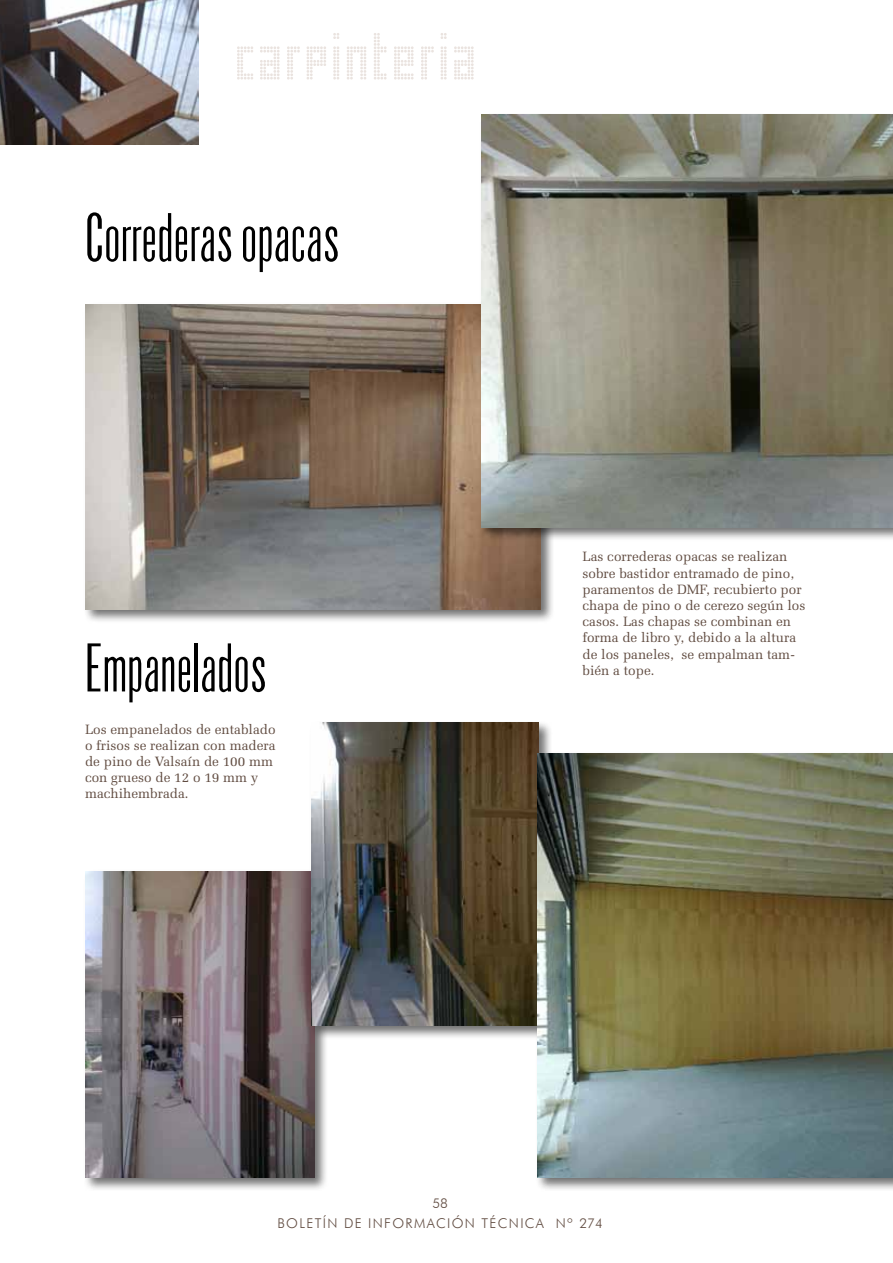
<style>
.page{position:relative;width:893px;height:1263px;background:#fff}
.page>*{position:absolute;margin:0;border:0;box-sizing:border-box;transform-origin:0 0}
.t1{font:67.5px "Pop Led";color:#eae3df}
.t2{font:61.5px "Arizona";color:#000}
.t3{font:13.5px/16.2px "Melior LT Std";color:#604b40}
.t4{font:300 13.5px/20.2px "Futura BT";letter-spacing:.1em;color:#604b40;text-align:center}
</style>
<div class="page">
<img style="left:0;top:0;width:198px;height:145px">
<div style="left:83px;top:302px;width:472px;height:322px;background:#000;opacity:.55"></div>
<img style="left:85px;top:304px;width:456px;height:306px">
<div style="left:479px;top:113px;width:414px;height:428px;background:#000;opacity:.55"></div>
<img style="left:481px;top:115px;width:412px;height:412px">
<div style="left:83px;top:869px;width:246px;height:323px;background:#000;opacity:.55"></div>
<img style="left:85px;top:872px;width:230px;height:306px">
<div style="left:310px;top:721px;width:243px;height:318px;background:#000;opacity:.55"></div>
<img style="left:312px;top:723px;width:227px;height:302px">
<div style="left:535px;top:751px;width:358px;height:441px;background:#000;opacity:.55"></div>
<img style="left:537px;top:753px;width:356px;height:425px">
<h1 class="t1" style="left:237px;top:19px;width:246px">carpinteria</h1>
<h2 class="t2" style="left:85px;top:201px;width:257px">Correderas opacas</h2>
<h2 class="t2" style="left:85px;top:631px;width:184px">Empanelados</h2>
<p class="t3" style="left:85px;top:721px;width:192px">Los empanelados de entablado o frisos se realizan con madera de pino de Valsaín de 100 mm con grueso de 12 o 19 mm y machihembrada.</p>
<p class="t3" style="left:583px;top:549px;width:224px">Las correderas opacas se realizan sobre bastidor entramado de pino, paramentos de DMF, recubierto por chapa de pino o de cerezo según los casos. Las chapas se combinan en forma de libro y, debido a la altura de los paneles, se empalman tam&shy;bién a tope.</p>
<p class="t4" style="left:277px;top:1193px;width:327px">58<br>BOLETÍN DE INFORMACIÓN TÉCNICA Nº 274</p>
</div>
